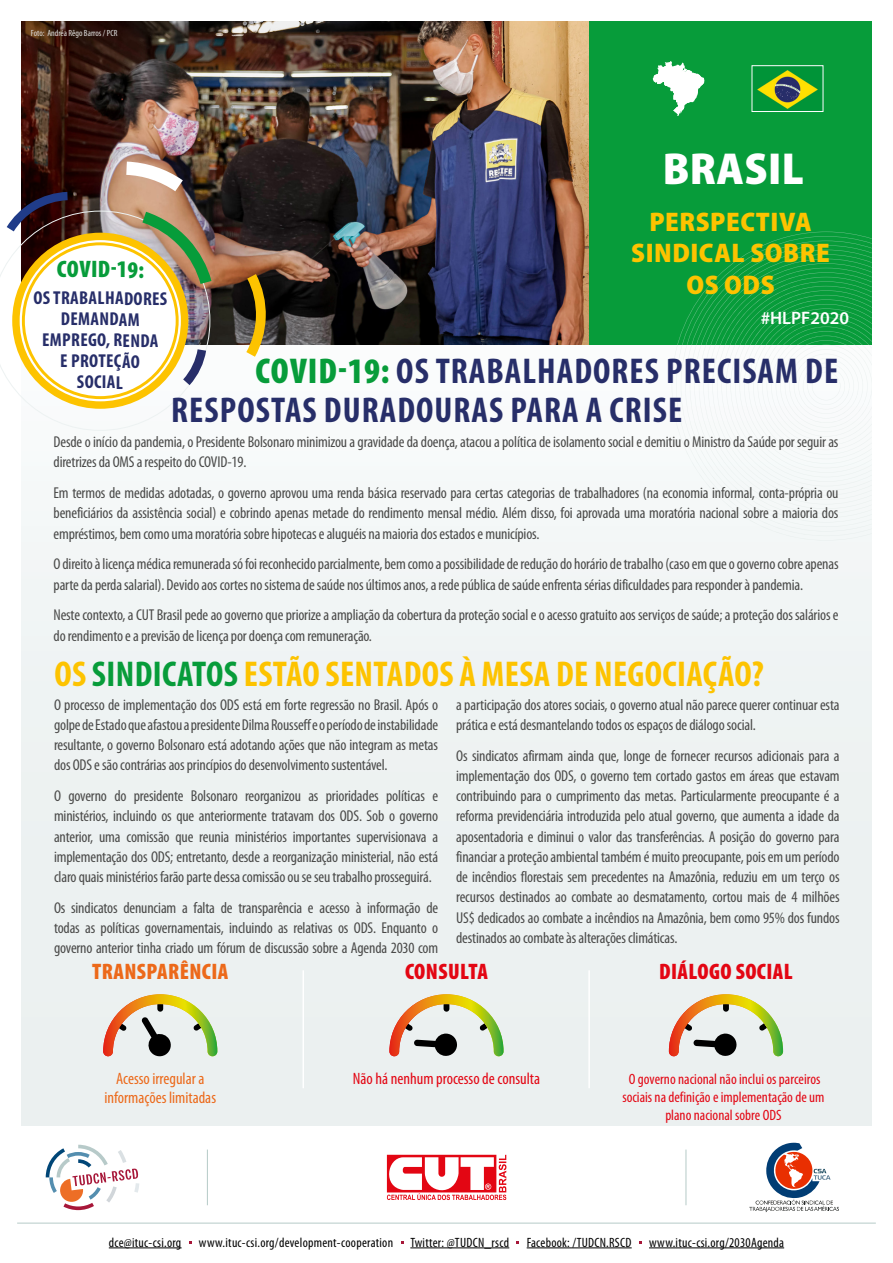
<style>
.page{position:relative;width:893px;height:1263px;background:#fff}
.page>*{position:absolute;margin:0;border:0;box-sizing:border-box;transform-origin:0 0}
.t1{font:900 semi-condensed 45px "Myriad Pro";letter-spacing:.01em;color:#fff}
.t2{font:700 condensed 36px/38.8px "Myriad Pro";letter-spacing:.03em;color:#272e69}
.t3{font:700 condensed 36px "Myriad Pro";letter-spacing:.01em;color:#fdc300}
.t4{font:900 semi-condensed 27px/31.5px "Myriad Pro";letter-spacing:.02em;color:#fdc300;text-align:center}
.t5{font:900 condensed 24px "Myriad Pro";letter-spacing:.015em;color:#079c3a}
.t6{font:900 condensed 22.5px "Myriad Pro";letter-spacing:.02em;color:#e30613}
.t7{font:900 condensed 22.5px "Myriad Pro";letter-spacing:.02em;color:#ec691a}
.t8{font:700 condensed 18.75px/21px "Myriad Pro";letter-spacing:.015em;color:#272e69;text-align:center}
.t9{font:600 18px "Myriad Pro";color:#fff}
.t10{font:condensed 16.5px/19.5px "Myriad Pro";color:#ec691a;text-align:center}
.t11{font:condensed 16.5px "Myriad Pro";color:#e30613}
.t12{font:condensed 15.75px/20.2px "Myriad Pro";letter-spacing:-.01em;color:#4a4a49;text-align:justify}
.t13{font:condensed 15px/18px "Myriad Pro";color:#e30613;text-align:center}
.t14{font:condensed 13.5px "Myriad Pro";letter-spacing:.02em;color:#000}
.t15{font:condensed 9px "Myriad Pro";color:#e0e0df}
.s1{font-weight:900;color:#079c3a}
.s2{color:#079c3a}
</style>
<div class="page">
<div style="left:21px;top:23px;width:851px;height:1102px;background:#eef3f2"></div>
<hr style="left:17px;top:1223px;width:859px;height:1px;background:#b5cac7">
<hr style="left:109px;top:1247px;width:73px;height:1px;background:#000">
<hr style="left:410px;top:1247px;width:99px;height:1px;background:#000">
<hr style="left:527px;top:1247px;width:105px;height:1px;background:#000">
<hr style="left:649px;top:1247px;width:135px;height:1px;background:#000">
<svg style="left:46px;top:1145px;width:93px;height:65px"></svg>
<hr style="left:686px;top:1149px;width:1px;height:56px;background:#b5cac7">
<hr style="left:207px;top:1149px;width:1px;height:56px;background:#b5cac7">
<hr style="left:302px;top:970px;width:2px;height:118px;background:#fff">
<hr style="left:588px;top:970px;width:2px;height:118px;background:#fff">
<svg style="left:103px;top:994px;width:114px;height:63px"></svg>
<img style="left:22px;top:21px;width:567px;height:324px">
<div style="left:589px;top:21px;width:283px;height:324px;background:#079c3a"></div>
<svg style="left:672px;top:232px;width:200px;height:189px"></svg>
<svg style="left:0;top:211px;width:210px;height:210px"></svg>
<svg style="left:246px;top:274px;width:20px;height:83px;background:#a18426"></svg>
<svg style="left:7px;top:192px;width:61px;height:39px"></svg>
<svg style="left:126px;top:162px;width:57px;height:29px;background:#cfb9ad"></svg>
<img style="left:142px;top:212px;width:69px;height:72px">
<svg style="left:183px;top:349px;width:23px;height:36px"></svg>
<img style="left:757px;top:70px;width:61px;height:39px">
<div style="left:752px;top:65px;width:71px;height:47px;border:1px solid #fff"></div>
<svg style="left:653px;top:61px;width:51px;height:55px"></svg>
<svg style="left:387px;top:1155px;width:119px;height:45px"></svg>
<svg style="left:749px;top:1143px;width:90px;height:69px"></svg>
<svg style="left:389px;top:994px;width:115px;height:62px"></svg>
<svg style="left:669px;top:994px;width:114px;height:62px"></svg>
<p class="t15" style="left:31px;top:28px;width:88px">Foto: Andréa Rêgo Barros / PCR</p>
<h1 class="t1" style="left:663px;top:143px;width:143px">BRASIL</h1>
<h3 class="t4" style="left:631px;top:206px;width:200px">PERSPECTIVA<br>SINDICAL SOBRE<br>OS ODS</h3>
<h3 class="t5" style="left:57px;top:254px;width:89px">COVID-19:</h3>
<p class="t8" style="left:33px;top:287px;width:136px">OS TRABALHADORES<br>DEMANDAM<br>EMPREGO, RENDA<br>E PROTEÇÃO<br>SOCIAL</p>
<p class="t9" style="left:761px;top:307px;width:90px">#HLPF2020</p>
<h2 class="t2" style="left:171px;top:351px;width:668px;text-indent:84px"><span class="s1">COVID-19:</span> OS TRABALHADORES PRECISAM DE<br>RESPOSTAS DURADOURAS PARA A CRISE</h2>
<p class="t12" style="left:54px;top:432px;width:786px">Desde o início da pandemia, o Presidente Bolsonaro minimizou a gravidade da doença, atacou a política de isolamento social e demitiu o Ministro da Saúde por seguir as diretrizes da OMS a respeito do COVID-19.</p>
<p class="t12" style="left:54px;top:483px;width:786px">Em termos de medidas adotadas, o governo aprovou uma renda básica reservado para certas categorias de trabalhadores (na economia informal, conta-própria ou beneficiários da assistência social) e cobrindo apenas metade do rendimento mensal médio. Além disso, foi aprovada uma moratória nacional sobre a maioria dos empréstimos, bem como uma moratória sobre hipotecas e aluguéis na maioria dos estados e municípios.</p>
<p class="t12" style="left:54px;top:554px;width:786px">O direito à licença médica remunerada só foi reconhecido parcialmente, bem como a possibilidade de redução do horário de trabalho (caso em que o governo cobre apenas parte da perda salarial). Devido aos cortes no sistema de saúde nos últimos anos, a rede pública de saúde enfrenta sérias dificuldades para responder à pandemia.</p>
<p class="t12" style="left:54px;top:605px;width:786px">Neste contexto, a CUT Brasil pede ao governo que priorize a ampliação da cobertura da proteção social e o acesso gratuito aos serviços de saúde; a proteção dos salários e do rendimento e a previsão de licença por doença com remuneração.</p>
<h2 class="t3" style="left:54px;top:651px;width:711px">OS <span class="s2">SINDICATOS</span> ESTÃO SENTADOS À MESA DE NEGOCIAÇÃO?</h2>
<p class="t12" style="left:54px;top:694px;width:386px">O processo de implementação dos ODS está em forte regressão no Brasil. Após o golpe de Estado que afastou a presidente Dilma Rousseff e o período de instabilidade resultante, o governo Bolsonaro está adotando ações que não integram as metas dos ODS e são contrárias aos princípios do desenvolvimento sustentável.</p>
<p class="t12" style="left:54px;top:785px;width:386px">O governo do presidente Bolsonaro reorganizou as prioridades políticas e ministérios, incluindo os que anteriormente tratavam dos ODS. Sob o governo anterior, uma comissão que reunia ministérios importantes supervisionava a implementação dos ODS; entretanto, desde a reorganização ministerial, não está claro quais ministérios farão parte dessa comissão ou se seu trabalho prosseguirá.</p>
<p class="t12" style="left:54px;top:897px;width:386px">Os sindicatos denunciam a falta de transparência e acesso à informação de todas as políticas governamentais, incluindo as relativas os ODS. Enquanto o governo anterior tinha criado um fórum de discussão sobre a Agenda 2030 com</p>
<p class="t12" style="left:456px;top:694px;width:385px">a participação dos atores sociais, o governo atual não parece querer continuar esta prática e está desmantelando todos os espaços de diálogo social.</p>
<p class="t12" style="left:456px;top:745px;width:385px">Os sindicatos afirmam ainda que, longe de fornecer recursos adicionais para a implementação dos ODS, o governo tem cortado gastos em áreas que estavam contribuindo para o cumprimento das metas. Particularmente preocupante é a reforma previdenciária introduzida pelo atual governo, que aumenta a idade da aposentadoria e diminui o valor das transferências. A posição do governo para financiar a proteção ambiental também é muito preocupante, pois em um período de incêndios florestais sem precedentes na Amazônia, reduziu em um terço os recursos destinados ao combate ao desmatamento, cortou mais de 4 milhões US$ dedicados ao combate a incêndios na Amazônia, bem como 95% dos fundos destinados ao combate às alterações climáticas.</p>
<h3 class="t7" style="left:92px;top:957px;width:138px">TRANSPARÊNCIA</h3>
<h3 class="t6" style="left:405px;top:957px;width:84px">CONSULTA</h3>
<h3 class="t6" style="left:659px;top:957px;width:135px">DIÁLOGO SOCIAL</h3>
<p class="t10" style="left:104px;top:1068px;width:113px">Acesso irregular a informações limitadas</p>
<p class="t11" style="left:353px;top:1068px;width:189px">Não há nenhum processo de consulta</p>
<p class="t13" style="left:622px;top:1069px;width:204px">O governo nacional não inclui os parceiros sociais na definição e implementação de um plano nacional sobre ODS</p>
<p class="t14" style="left:109px;top:1234px;width:74px">dce@ituc-csi.org</p>
<p class="t14" style="left:199px;top:1234px;width:196px">www.ituc-csi.org/development-cooperation</p>
<p class="t14" style="left:410px;top:1234px;width:100px">Twitter: @TUDCN_rscd</p>
<p class="t14" style="left:527px;top:1234px;width:106px">Facebook: /TUDCN.RSCD</p>
<p class="t14" style="left:649px;top:1234px;width:137px">www.ituc-csi.org/2030Agenda</p>
</div>
